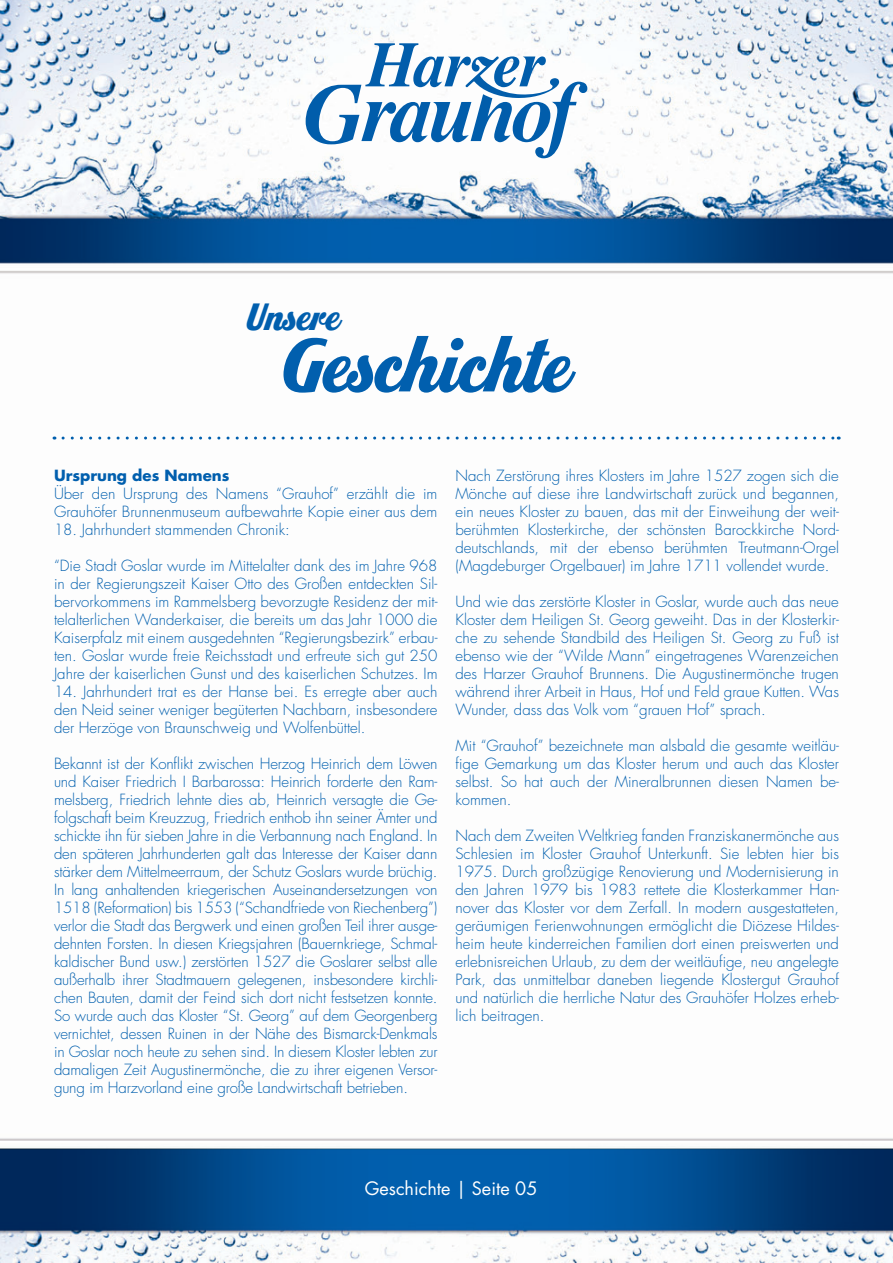
<style>
.page{position:relative;width:893px;height:1263px;background:#fff}
.page>*{position:absolute;margin:0;border:0;box-sizing:border-box;transform-origin:0 0}
.t1{font:82.05px "Home Run Sanscript";color:#015fae}
.t2{font:41.55px "Home Run Sanscript";color:#015fae}
.t3{font:18px "Futura";color:#fff}
.t4{font:300 15px/18px "Futura";color:#015fae;text-align:justify}
.t5{font:700 15px "Futura";color:#015fae}
</style>
<div class="page">
<img style="left:0;top:0;width:893px;height:1263px">
<svg style="left:306px;top:43px;width:281px;height:115px"></svg>
<svg style="left:63px;top:437px;width:776px;height:3px"></svg>
<h2 class="t2" style="left:246px;top:291px;width:97px">Unsere</h2>
<h1 class="t1" style="left:283px;top:315px;width:292px">Geschichte</h1>
<p class="t5" style="left:54px;top:465px;width:177px">Ursprung des Namens</p>
<p class="t4" style="left:54px;top:485px;width:385px">Über den Ursprung des Namens “Grauhof” erzählt die im<br>Grauhöfer Brunnenmuseum aufbewahrte Kopie einer aus dem</p>
<p class="t4" style="left:54px;top:521px;width:237px">18. Jahrhundert stammenden Chronik:</p>
<p class="t4" style="left:54px;top:557px;width:385px">“Die Stadt Goslar wurde im Mittelalter dank des im Jahre 968 in der Regierungszeit Kaiser Otto des Großen entdeckten Sil&shy;bervorkommens im Rammelsberg bevorzugte Residenz der mit&shy;telalterlichen Wanderkaiser, die bereits um das Jahr 1000 die Kaiserpfalz mit einem ausgedehnten “Regierungsbezirk” erbau&shy;ten. Goslar wurde freie Reichsstadt und erfreute sich gut 250<br>Jahre der kaiserlichen Gunst und des kaiserlichen Schutzes. Im</p>
<p class="t4" style="left:54px;top:683px;width:385px">14. Jahrhundert trat es der Hanse bei. Es erregte aber auch den Neid seiner weniger begüterten Nachbarn, insbesondere der Herzöge von Braunschweig und Wolfenbüttel.</p>
<p class="t4" style="left:54px;top:755px;width:385px">Bekannt ist der Konflikt zwischen Herzog Heinrich dem Löwen und Kaiser Friedrich I Barbarossa: Heinrich forderte den Ram&shy;melsberg, Friedrich lehnte dies ab, Heinrich versagte die Ge&shy;folgschaft beim Kreuzzug, Friedrich enthob ihn seiner Ämter und schickte ihn für sieben Jahre in die Verbannung nach England. In den späteren Jahrhunderten galt das Interesse der Kaiser dann stärker dem Mittelmeerraum, der Schutz Goslars wurde brüchig.<br>In lang anhaltenden kriegerischen Auseinandersetzungen von 1518 (Reformation) bis 1553 (“Schandfriede von Riechenberg”) verlor die Stadt das Bergwerk und einen großen Teil ihrer ausge&shy;dehnten Forsten. In diesen Kriegsjahren (Bauernkriege, Schmal&shy;kaldischer Bund usw.) zerstörten 1527 die Goslarer selbst alle außerhalb ihrer Stadtmauern gelegenen, insbesondere kirchli&shy;chen Bauten, damit der Feind sich dort nicht festsetzen konnte.<br>So wurde auch das Kloster “St. Georg” auf dem Georgenberg vernichtet, dessen Ruinen in der Nähe des Bismarck-Denkmals in Goslar noch heute zu sehen sind. In diesem Kloster lebten zur damaligen Zeit Augustinermönche, die zu ihrer eigenen Versor&shy;gung im Harzvorland eine große Landwirtschaft betrieben.</p>
<p class="t4" style="left:455px;top:467px;width:385px">Nach Zerstörung ihres Klosters im Jahre 1527 zogen sich die Mönche auf diese ihre Landwirtschaft zurück und begannen, ein neues Kloster zu bauen, das mit der Einweihung der weit&shy;berühmten Klosterkirche, der schönsten Barockkirche Nord&shy;deutschlands, mit der ebenso berühmten Treutmann-Orgel (Magdeburger Orgelbauer) im Jahre 1711 vollendet wurde.</p>
<p class="t4" style="left:455px;top:593px;width:385px">Und wie das zerstörte Kloster in Goslar, wurde auch das neue Kloster dem Heiligen St. Georg geweiht. Das in der Klosterkir&shy;che zu sehende Standbild des Heiligen St. Georg zu Fuß ist ebenso wie der “Wilde Mann” eingetragenes Warenzeichen des Harzer Grauhof Brunnens. Die Augustinermönche trugen während ihrer Arbeit in Haus, Hof und Feld graue Kutten. Was Wunder, dass das Volk vom “grauen Hof” sprach.</p>
<p class="t4" style="left:455px;top:737px;width:385px">Mit “Grauhof” bezeichnete man alsbald die gesamte weitläu&shy;fige Gemarkung um das Kloster herum und auch das Kloster selbst. So hat auch der Mineralbrunnen diesen Namen be&shy;kommen.</p>
<p class="t4" style="left:455px;top:827px;width:385px">Nach dem Zweiten Weltkrieg fanden Franziskanermönche aus Schlesien im Kloster Grauhof Unterkunft. Sie lebten hier bis 1975. Durch großzügige Renovierung und Modernisierung in den Jahren 1979 bis 1983 rettete die Klosterkammer Han&shy;nover das Kloster vor dem Zerfall. In modern ausgestatteten, geräumigen Ferienwohnungen ermöglicht die Diözese Hildes&shy;heim heute kinderreichen Familien dort einen preiswerten und erlebnisreichen Urlaub, zu dem der weitläufige, neu angelegte Park, das unmittelbar daneben liegende Klostergut Grauhof und natürlich die herrliche Natur des Grauhöfer Holzes erheb&shy;lich beitragen.</p>
<p class="t3" style="left:365px;top:1177px;width:174px">Geschichte | Seite 05</p>
</div>
